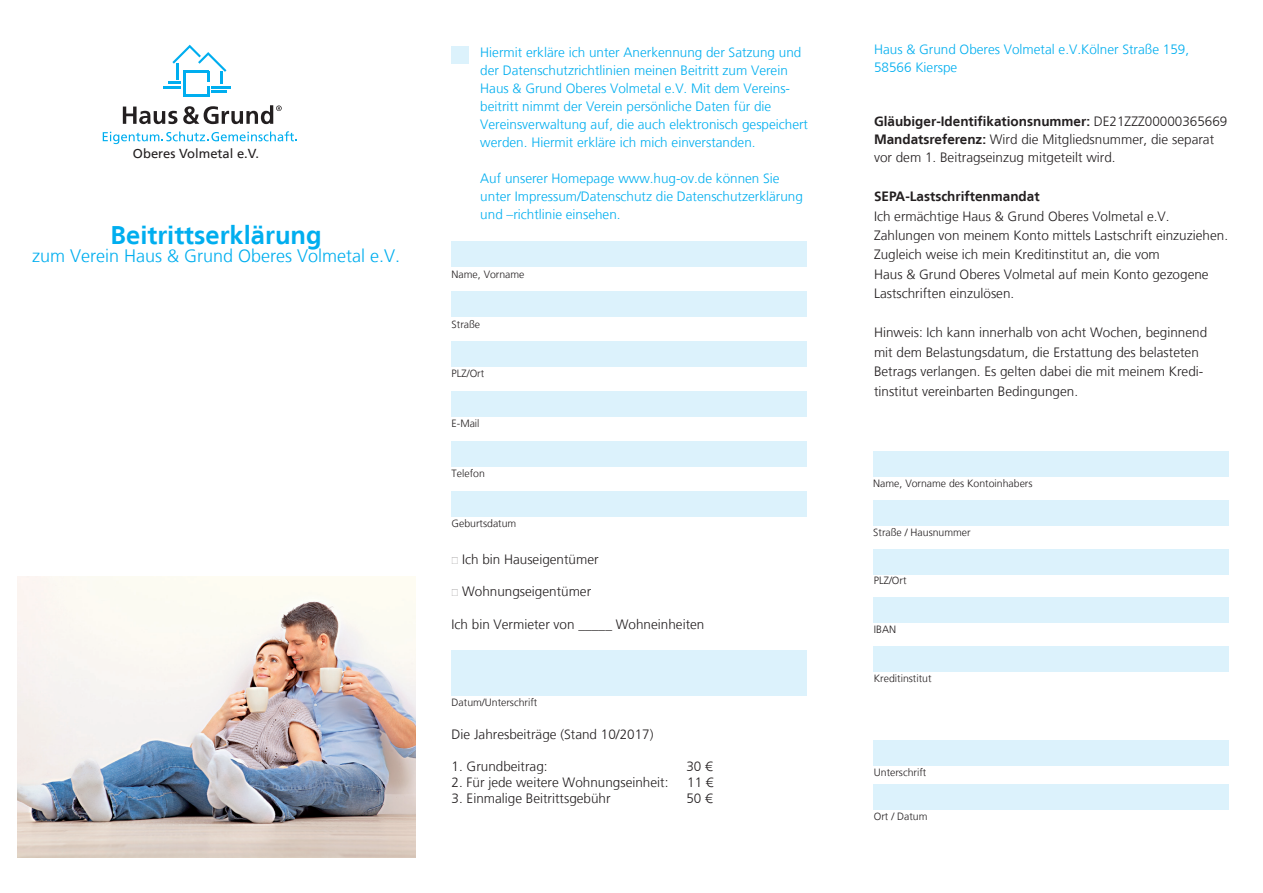
<style>
.page{position:relative;width:1263px;height:893px;background:#fff}
.page>*{position:absolute;margin:0;border:0;box-sizing:border-box;transform-origin:0 0}
.t1{font:700 25.5px "Frutiger LT";color:#00aeef}
.t2{font:300 18px "Frutiger LT";color:#00aeef}
.t3{font:300 13.5px/19.5px "Frutiger LT";color:#231f20}
.t4{font:300 13.5px/18px "Frutiger LT";color:#00aeef}
.t5{font:700 13.5px "Frutiger LT";color:#231f20}
.t6{font:13.05px "Frutiger LT";color:#231f20}
.t7{font:300 10.5px "Frutiger LT";color:#231f20}
.s1{font-weight:700}
</style>
<div class="page">
<div style="left:452px;top:441px;width:355px;height:26px;background:#dcf2fc"></div>
<hr style="left:211px;top:86px;width:20px;height:2px;background:#00aeef">
<svg style="left:164px;top:45px;width:62px;height:52px"></svg>
<svg style="left:123px;top:107px;width:54px;height:17px"></svg>
<svg style="left:183px;top:105px;width:99px;height:19px"></svg>
<svg style="left:103px;top:131px;width:194px;height:13px"></svg>
<div style="left:452px;top:47px;width:17px;height:17px;background:#dcf2fc"></div>
<div style="left:452px;top:650px;width:355px;height:46px;background:#dcf2fc"></div>
<div style="left:452px;top:491px;width:355px;height:26px;background:#dcf2fc"></div>
<div style="left:452px;top:392px;width:355px;height:25px;background:#dcf2fc"></div>
<div style="left:452px;top:342px;width:355px;height:25px;background:#dcf2fc"></div>
<div style="left:452px;top:292px;width:355px;height:25px;background:#dcf2fc"></div>
<div style="left:452px;top:242px;width:355px;height:25px;background:#dcf2fc"></div>
<div style="left:874px;top:500px;width:355px;height:26px;background:#dcf2fc"></div>
<div style="left:874px;top:451px;width:355px;height:26px;background:#dcf2fc"></div>
<div style="left:874px;top:549px;width:355px;height:25px;background:#dcf2fc"></div>
<div style="left:874px;top:598px;width:355px;height:25px;background:#dcf2fc"></div>
<div style="left:874px;top:646px;width:355px;height:26px;background:#dcf2fc"></div>
<div style="left:874px;top:740px;width:355px;height:25px;background:#dcf2fc"></div>
<div style="left:874px;top:785px;width:355px;height:25px;background:#dcf2fc"></div>
<img style="left:17px;top:577px;width:398px;height:280px">
<p class="t6" style="left:133px;top:146px;width:128px">Oberes Volmetal e.V.</p>
<h1 class="t1" style="left:111px;top:220px;width:213px">Beitrittserklärung</h1>
<h2 class="t2" style="left:32px;top:246px;width:370px">zum Verein Haus &amp; Grund Oberes Volmetal e.V.</h2>
<p class="t4" style="left:480px;top:44px;width:329px">Hiermit erkläre ich unter Anerkennung der Satzung und der Datenschutzrichtlinien meinen Beitritt zum Verein Haus &amp; Grund Oberes Volmetal e.V. Mit dem Vereins&shy;beitritt nimmt der Verein persönliche Daten für die Vereinsverwaltung auf, die auch elektronisch gespeichert werden. Hiermit erkläre ich mich einverstanden.</p>
<p class="t4" style="left:480px;top:170px;width:324px">Auf unserer Homepage www.hug-ov.de können Sie unter Impressum/Datenschutz die Datenschutzerklärung und –richtlinie einsehen.</p>
<p class="t7" style="left:452px;top:269px;width:74px">Name, Vorname</p>
<p class="t7" style="left:452px;top:319px;width:30px">Straße</p>
<p class="t7" style="left:452px;top:368px;width:34px">PLZ/Ort</p>
<p class="t7" style="left:452px;top:417px;width:29px">E-Mail</p>
<p class="t7" style="left:452px;top:467px;width:35px">Telefon</p>
<p class="t7" style="left:452px;top:517px;width:66px">Geburtsdatum</p>
<p class="t3" style="left:462px;top:550px;width:138px">Ich bin Hauseigentümer</p>
<p class="t3" style="left:462px;top:582px;width:131px">Wohnungseigentümer</p>
<p class="t3" style="left:452px;top:614px;width:254px">Ich bin Vermieter von _____ Wohneinheiten</p>
<p class="t7" style="left:452px;top:696px;width:87px">Datum/Unterschrift</p>
<p class="t3" style="left:452px;top:724px;width:203px">Die Jahresbeiträge (Stand 10/2017)</p>
<p class="t3" style="left:452px;top:757px;width:98px">1. Grundbeitrag:</p>
<p class="t3" style="left:686px;top:757px;width:28px">30 €</p>
<p class="t3" style="left:452px;top:773px;width:218px">2. Für jede weitere Wohnungseinheit:</p>
<p class="t3" style="left:687px;top:773px;width:28px">11 €</p>
<p class="t3" style="left:452px;top:789px;width:161px">3. Einmalige Beitrittsgebühr</p>
<p class="t3" style="left:686px;top:789px;width:28px">50 €</p>
<p class="t4" style="left:874px;top:41px;width:317px">Haus &amp; Grund Oberes Volmetal e.V.Kölner Straße 159,<br>58566 Kierspe</p>
<p class="t3" style="left:874px;top:113px;width:355px;line-height:18px"><span class="s1">Gläubiger-Identifikationsnummer:</span> DE21ZZZ00000365669<br><span class="s1">Mandatsreferenz:</span> Wird die Mitgliedsnummer, die separat vor dem 1. Beitragseinzug mitgeteilt wird.</p>
<p class="t5" style="left:874px;top:188px;width:167px">SEPA-Lastschriftenmandat</p>
<p class="t3" style="left:874px;top:206px;width:355px">Ich ermächtige Haus &amp; Grund Oberes Volmetal e.V.<br>Zahlungen von meinem Konto mittels Lastschrift einzuziehen.<br>Zugleich weise ich mein Kreditinstitut an, die vom<br>Haus &amp; Grund Oberes Volmetal auf mein Konto gezogene Lastschriften einzulösen.</p>
<p class="t3" style="left:874px;top:323px;width:335px">Hinweis: Ich kann innerhalb von acht Wochen, beginnend mit dem Belastungsdatum, die Erstattung des belasteten Betrags verlangen. Es gelten dabei die mit meinem Kredi&shy;tinstitut vereinbarten Bedingungen.</p>
<p class="t7" style="left:873px;top:477px;width:161px">Name, Vorname des Kontoinhabers</p>
<p class="t7" style="left:873px;top:526px;width:99px">Straße / Hausnummer</p>
<p class="t7" style="left:874px;top:575px;width:34px">PLZ/Ort</p>
<p class="t7" style="left:874px;top:624px;width:24px">IBAN</p>
<p class="t7" style="left:874px;top:672px;width:59px">Kreditinstitut</p>
<p class="t7" style="left:874px;top:766px;width:54px">Unterschrift</p>
<p class="t7" style="left:874px;top:811px;width:55px">Ort / Datum</p>
</div>
